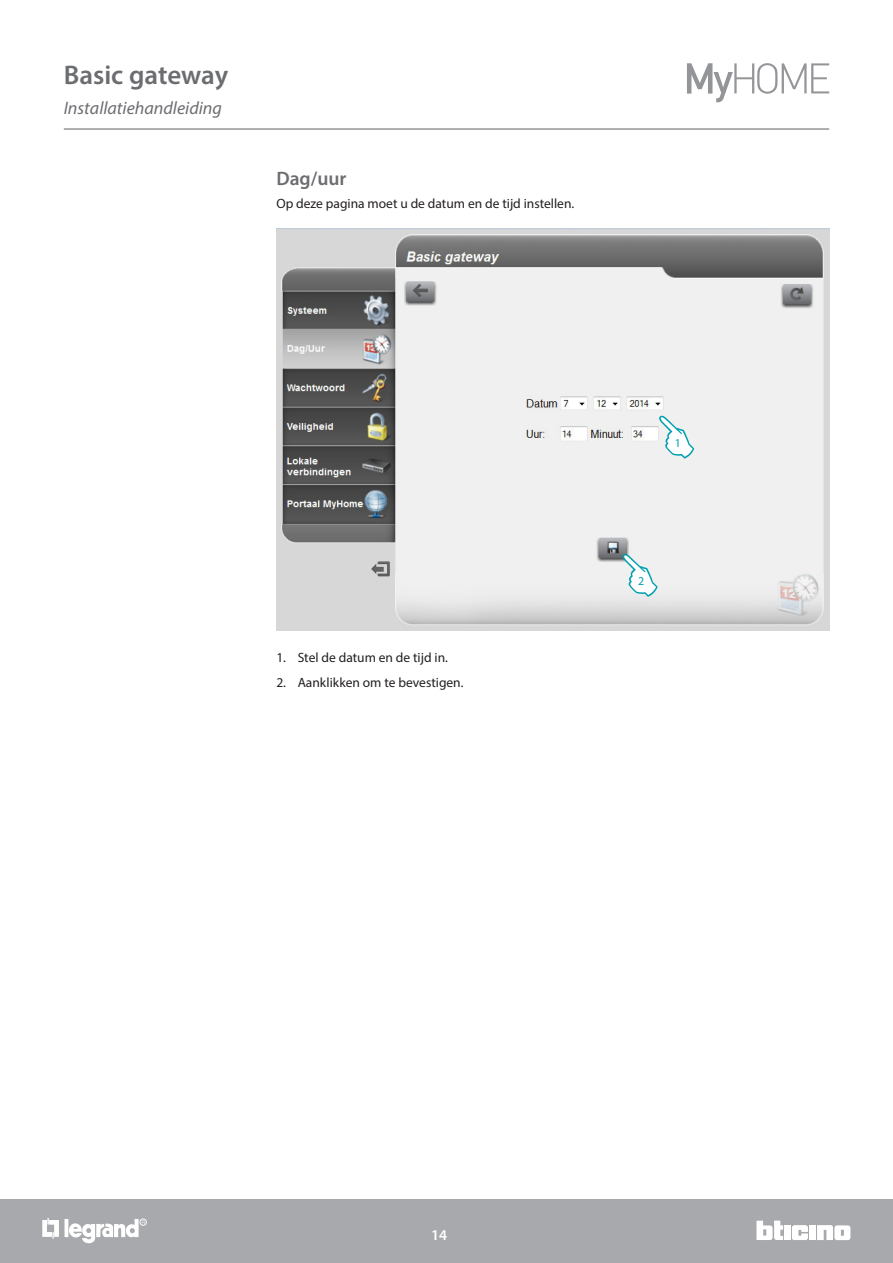
<style>
.page{position:relative;width:893px;height:1263px;background:#fff}
.page>*{position:absolute;margin:0;border:0;box-sizing:border-box;transform-origin:0 0}
.t1{font:600 27px "Myriad Pro";color:#6c6d70}
.t2{font:600 19.5px "Myriad Pro";color:#6c6d70}
.t3{font:italic 18px "Myriad Pro";color:#6c6d70}
.t4{font:600 15px "Myriad Pro";color:#fff}
.t5{font:13.5px "Myriad Pro";color:#231f20}
.t6{font:12px "Myriad Pro";color:#00a0b0}
</style>
<div class="page">
<hr style="left:64px;top:128px;width:765px;height:2px;background:#939598">
<div style="left:0;top:1199px;width:893px;height:64px;background:#a8a9ad"></div>
<div style="left:784px;top:1225px;width:7px;height:15px;background:#fff"></div>
<div style="left:809px;top:1225px;width:7px;height:15px;background:#fff"></div>
<svg style="left:817px;top:1225px;width:33px;height:15px"></svg>
<svg style="left:756px;top:1220px;width:27px;height:20px"></svg>
<svg style="left:792px;top:1225px;width:16px;height:15px"></svg>
<hr style="left:65px;top:1219px;width:3px;height:18px;background:#fff">
<svg style="left:43px;top:1218px;width:16px;height:20px"></svg>
<svg style="left:68px;top:1219px;width:78px;height:25px"></svg>
<svg style="left:687px;top:63px;width:142px;height:39px"></svg>
<img style="left:276px;top:229px;width:553px;height:402px">
<svg style="left:659px;top:416px;width:35px;height:43px"></svg>
<svg style="left:622px;top:554px;width:36px;height:43px"></svg>
<h1 class="t1" style="left:64px;top:58px;width:166px">Basic gateway</h1>
<h3 class="t3" style="left:64px;top:97px;width:160px">Installatiehandleiding</h3>
<h2 class="t2" style="left:276px;top:166px;width:72px">Dag/uur</h2>
<p class="t5" style="left:276px;top:195px;width:299px">Op deze pagina moet u de datum en de tijd instellen.</p>
<p class="t5" style="left:276px;top:649px;width:173px">1. Stel de datum en de tijd in.</p>
<p class="t5" style="left:276px;top:674px;width:189px">2. Aanklikken om te bevestigen.</p>
<p class="t6" style="left:675px;top:436px;width:8px">1</p>
<p class="t6" style="left:638px;top:574px;width:8px">2</p>
<p class="t4" style="left:431px;top:1225px;width:18px">14</p>
</div>
